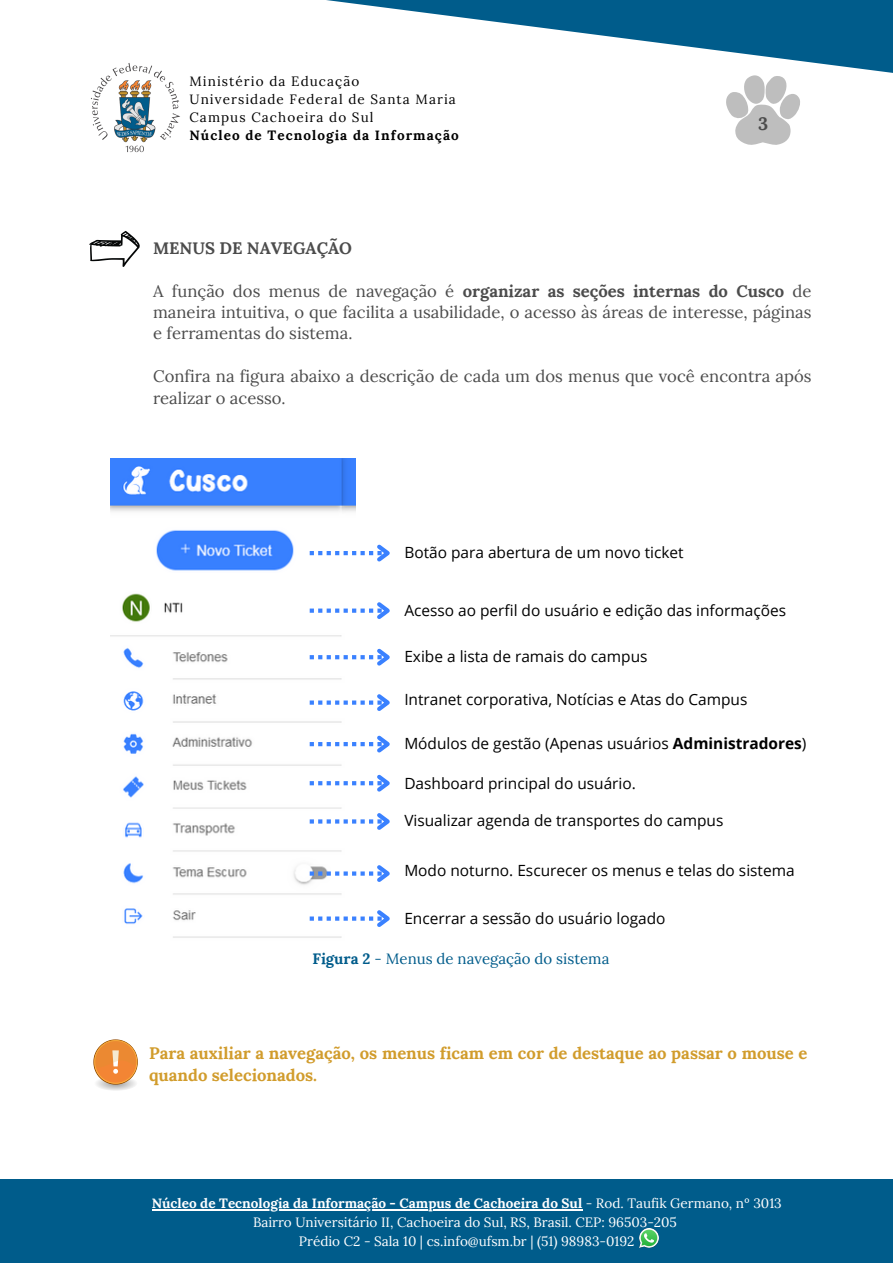
<style>
.page{position:relative;width:893px;height:1264px;background:#fff}
.page>*{position:absolute;margin:0;border:0;box-sizing:border-box;transform-origin:0 0}
.t1{font:700 18px "Lora";color:#4c4c4c}
.t2{font:16.65px/21.3px "Lora";color:#4c4c4c;text-align:justify}
.t3{font:700 16.65px/21.3px "Lora";color:#d19c2c}
.t4{font:700 16.65px "Lora";color:#4c4c4c}
.t5{font:15.45px "Open Sans";color:#000}
.t6{font:15px "Lora";color:#005c8b}
.t7{font:13.5px "Lora";color:#fff}
.t8{font:700 13.5px "Lora";color:#fff}
.t9{font:13.5px "Lora";letter-spacing:.08em;color:#000}
.t10{font:700 13.5px "Lora";letter-spacing:.08em;color:#000}
.s1{font-weight:700}
.s2{font-weight:400}
</style>
<div class="page">
<div style="left:0;top:1179px;width:892px;height:83px;background:#005c8b"></div>
<svg style="left:326px;top:0;width:566px;height:73px"></svg>
<img style="left:90px;top:63px;width:90px;height:90px">
<hr style="left:152px;top:1208px;width:430px;height:2px;background:#fff">
<img style="left:639px;top:1228px;width:19px;height:19px">
<img style="left:110px;top:459px;width:246px;height:479px">
<svg style="left:310px;top:645px;width:80px;height:24px"></svg>
<svg style="left:310px;top:690px;width:80px;height:24px"></svg>
<svg style="left:310px;top:732px;width:80px;height:24px"></svg>
<svg style="left:310px;top:771px;width:80px;height:24px"></svg>
<svg style="left:310px;top:809px;width:80px;height:24px"></svg>
<svg style="left:310px;top:541px;width:80px;height:24px"></svg>
<svg style="left:310px;top:861px;width:80px;height:24px"></svg>
<svg style="left:310px;top:906px;width:80px;height:24px"></svg>
<svg style="left:310px;top:598px;width:80px;height:25px"></svg>
<svg style="left:89px;top:231px;width:51px;height:36px"></svg>
<svg style="left:726px;top:75px;width:74px;height:70px"></svg>
<svg style="left:93px;top:1039px;width:45px;height:51px"></svg>
<p class="t9" style="left:189px;top:73px;width:171px">Ministério da Educação</p>
<p class="t9" style="left:189px;top:91px;width:268px">Universidade Federal de Santa Maria</p>
<p class="t9" style="left:189px;top:109px;width:185px">Campus Cachoeira do Sul</p>
<p class="t10" style="left:189px;top:127px;width:271px">Núcleo de Tecnologia da Informação</p>
<p class="t1" style="left:758px;top:112px;width:12px">3</p>
<p class="t4" style="left:153px;top:237px;width:200px">MENUS DE NAVEGAÇÃO</p>
<p class="t2" style="left:153px;top:280px;width:660px">A função dos menus de navegação é <span class="s1">organizar as seções internas do Cusco</span> de maneira intuitiva, o que facilita a usabilidade, o acesso às áreas de interesse, páginas e ferramentas do sistema.</p>
<p class="t2" style="left:153px;top:365px;width:660px">Confira na figura abaixo a descrição de cada um dos menus que você encontra após realizar o acesso.</p>
<p class="t5" style="left:404px;top:542px;width:281px">Botão para abertura de um novo ticket</p>
<p class="t5" style="left:404px;top:599px;width:383px">Acesso ao perfil do usuário e edição das informações</p>
<p class="t5" style="left:404px;top:645px;width:245px">Exibe a lista de ramais do campus</p>
<p class="t5" style="left:404px;top:688px;width:344px">Intranet corporativa, Notícias e Atas do Campus</p>
<p class="t5" style="left:404px;top:733px;width:403px">Módulos de gestão (Apenas usuários <span class="s1">Administradores</span>)</p>
<p class="t5" style="left:404px;top:772px;width:233px">Dashboard principal do usuário.</p>
<p class="t5" style="left:404px;top:809px;width:320px">Visualizar agenda de transportes do campus</p>
<p class="t5" style="left:404px;top:859px;width:392px">Modo noturno. Escurecer os menus e telas do sistema</p>
<p class="t5" style="left:404px;top:907px;width:263px">Encerrar a sessão do usuário logado</p>
<p class="t6" style="left:312px;top:949px;width:298px"><span class="s1">Figura 2</span> - Menus de navegação do sistema</p>
<p class="t3" style="left:149px;top:1042px;width:660px">Para auxiliar a navegação, os menus ficam em cor de destaque ao passar o mouse e quando selecionados.</p>
<p class="t8" style="left:152px;top:1194px;width:631px">Núcleo de Tecnologia da Informação - Campus de Cachoeira do Sul <span class="s2">- Rod. Taufik Germano, nº 3013</span></p>
<p class="t7" style="left:253px;top:1213px;width:425px">Bairro Universitário II, Cachoeira do Sul, RS, Brasil. CEP: 96503-205</p>
<p class="t7" style="left:299px;top:1232px;width:337px">Prédio C2 - Sala 10 | cs.info@ufsm.br | (51) 98983-0192</p>
</div>
